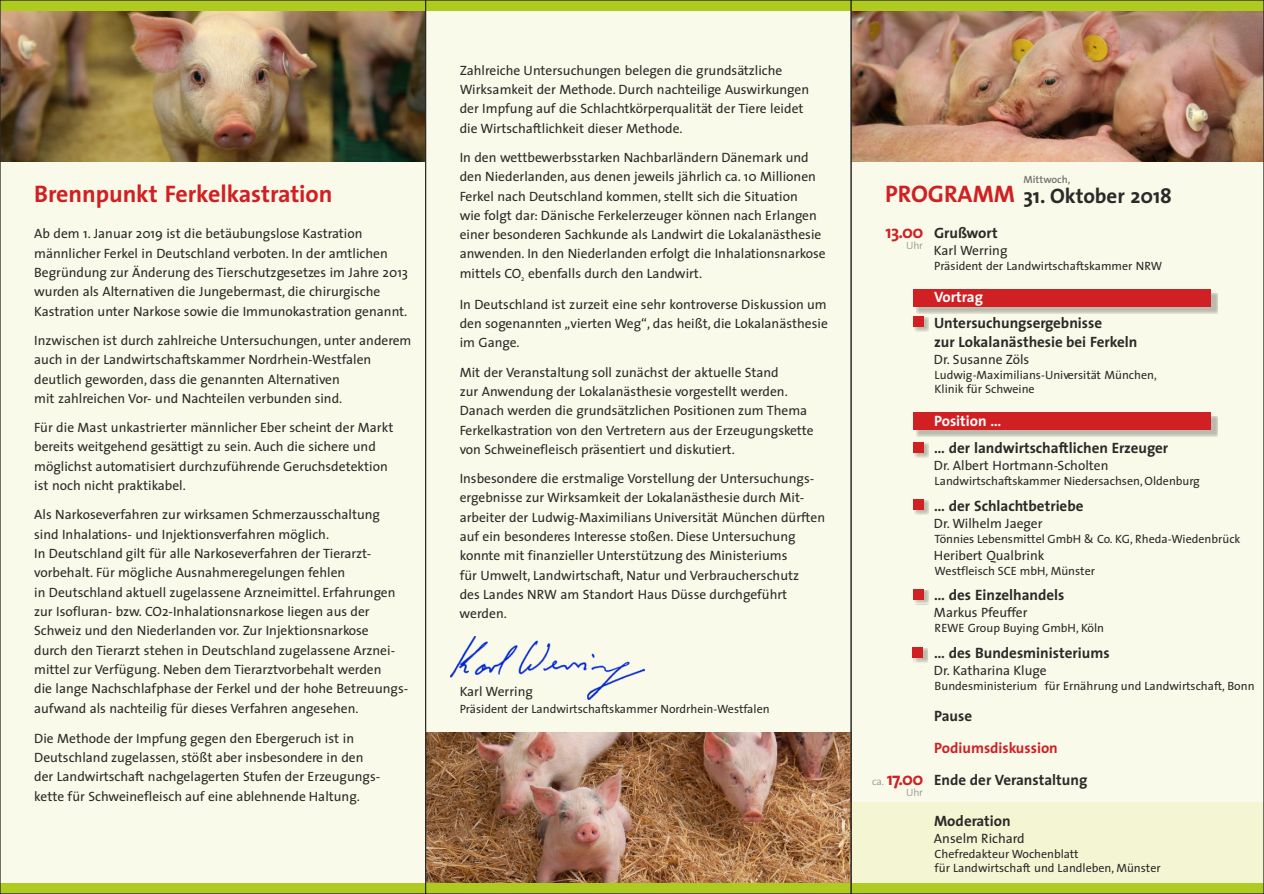
<style>
.page{position:relative;width:1264px;height:894px;background:#fff}
.page>*{position:absolute;margin:0;border:0;box-sizing:border-box;transform-origin:0 0}
.t1{font:700 24px "The Sans";letter-spacing:-.005em;color:#d12023}
.t2{font:700 21px "The Sans";letter-spacing:-.005em;color:#2b2a29}
.t3{font:700 18px "The Sans";letter-spacing:-.045em;color:#d12023}
.t4{font:700 15px/19.5px "The Sans";color:#2b2a29}
.t5{font:700 15px "The Sans";color:#d12023}
.t6{font:700 15px "The Sans";color:#fefefe}
.t7{font:13.5px/19.4px "The Sans";color:#2b2a29}
.t8{font:12px/14.1px "The Sans";color:#2b2a29}
.t9{font:600 10.5px "The Sans";color:#727271}
.t10{font:300 10.5px "The Sans";letter-spacing:-.02em;color:#898989}
.t11{font:6.75px "The Sans";color:#2b2a29}
.s1{font-size:24px;color:#d12023}
</style>
<div class="page">
<div style="left:0;top:0;width:1263px;height:893px;background:#f9fae9"></div>
<div style="left:851px;top:802px;width:412px;height:91px;background:#f4f5d3"></div>
<img style="left:427px;top:732px;width:422px;height:150px">
<img style="left:852px;top:11px;width:409px;height:151px">
<img style="left:2px;top:11px;width:422px;height:151px">
<div style="left:0;top:0;width:1263px;height:11px;background:#b0cb1f"></div>
<div style="left:0;top:882px;width:1263px;height:11px;background:#b0cb1f"></div>
<img style="left:450px;top:636px;width:194px;height:63px">
<div style="left:916px;top:293px;width:301px;height:20px;background:#5b5b5b;opacity:.39"></div>
<div style="left:912px;top:289px;width:298px;height:17px;background:#d12023"></div>
<div style="left:916px;top:416px;width:301px;height:21px;background:#5b5b5b;opacity:.39"></div>
<div style="left:912px;top:413px;width:298px;height:17px;background:#d12023"></div>
<div style="left:913px;top:317px;width:15px;height:15px;background:#5b5b5b;opacity:.39"></div>
<div style="left:912px;top:316px;width:11px;height:11px;background:#d12023"></div>
<div style="left:913px;top:443px;width:15px;height:14px;background:#5b5b5b;opacity:.39"></div>
<div style="left:912px;top:442px;width:11px;height:10px;background:#d12023"></div>
<div style="left:913px;top:590px;width:15px;height:14px;background:#5b5b5b;opacity:.39"></div>
<div style="left:912px;top:588px;width:11px;height:11px;background:#d12023"></div>
<div style="left:913px;top:648px;width:14px;height:14px;background:#5b5b5b;opacity:.39"></div>
<div style="left:912px;top:647px;width:10px;height:10px;background:#d12023"></div>
<div style="left:913px;top:500px;width:15px;height:15px;background:#5b5b5b;opacity:.39"></div>
<div style="left:912px;top:499px;width:11px;height:11px;background:#d12023"></div>
<p class="t7" style="left:459px;top:62px;width:351px">Zahlreiche Untersuchungen belegen die grundsätzliche Wirksamkeit der Methode. Durch nachteilige Auswirkungen der Impfung auf die Schlachtkörperqualität der Tiere leidet die Wirtschaftlichkeit dieser Methode.</p>
<p class="t7" style="left:459px;top:150px;width:367px">In den wettbewerbsstarken Nachbarländern Dänemark und den Niederlanden, aus denen jeweils jährlich ca. 10 Millionen Ferkel nach Deutschland kommen, stellt sich die Situation<br>wie folgt dar: Dänische Ferkelerzeuger können nach Erlangen einer besonderen Sachkunde als Landwirt die Lokalanästhesie anwenden. In den Niederlanden erfolgt die Inhalationsnarkose mittels CO ebenfalls durch den Landwirt.</p>
<p class="t11" style="left:521px;top:276px;width:5px">2</p>
<p class="t9" style="left:1023px;top:176px;width:48px">Mittwoch,</p>
<h1 class="t1" style="left:34px;top:186px;width:300px">Brennpunkt Ferkelkastration</h1>
<h2 class="t2" style="left:885px;top:188px;width:288px"><span class="s1">PROGRAMM</span> 31. Oktober 2018</h2>
<p class="t4" style="left:933px;top:226px;width:65px">Grußwort</p>
<p class="t7" style="left:34px;top:226px;width:375px">Ab dem 1. Januar 2019 ist die betäubungslose Kastration männlicher Ferkel in Deutschland verboten. In der amtlichen Begründung zur Änderung des Tierschutzgesetzes im Jahre 2013 wurden als Alternativen die Jungebermast, die chirurgische Kastration unter Narkose sowie die Immunokastration genannt.</p>
<h3 class="t3" style="left:885px;top:226px;width:39px">13.00</h3>
<p class="t10" style="left:906px;top:242px;width:18px">Uhr</p>
<p class="t7" style="left:933px;top:243px;width:75px">Karl Werring</p>
<p class="t8" style="left:933px;top:261px;width:229px">Präsident der Landwirtschaftskammer NRW</p>
<p class="t6" style="left:933px;top:292px;width:50px">Vortrag</p>
<p class="t7" style="left:459px;top:296px;width:369px;text-align:justify">In Deutschland ist zurzeit eine sehr kontroverse Diskussion um den sogenannten „vierten Weg“, das heißt, die Lokalanästhesie im Gange.</p>
<p class="t4" style="left:933px;top:315px;width:205px">Untersuchungsergebnisse<br>zur Lokalanästhesie bei Ferkeln</p>
<p class="t7" style="left:34px;top:332px;width:379px">Inzwischen ist durch zahlreiche Untersuchungen, unter anderem auch in der Landwirtschaftskammer Nordrhein-Westfalen deutlich geworden, dass die genannten Alternativen<br>mit zahlreichen Vor- und Nachteilen verbunden sind.</p>
<p class="t7" style="left:933px;top:352px;width:97px">Dr. Susanne Zöls</p>
<p class="t7" style="left:459px;top:364px;width:355px">Mit der Veranstaltung soll zunächst der aktuelle Stand<br>zur Anwendung der Lokalanästhesie vorgestellt werden.<br>Danach werden die grundsätzlichen Positionen zum Thema Ferkelkastration von den Vertretern aus der Erzeugungskette von Schweinefleisch präsentiert und diskutiert.</p>
<p class="t8" style="left:934px;top:369px;width:223px">Ludwig-Maximilians-Universität München,<br>Klinik für Schweine</p>
<p class="t6" style="left:933px;top:415px;width:69px">Position …</p>
<p class="t7" style="left:34px;top:420px;width:360px">Für die Mast unkastrierter männlicher Eber scheint der Markt bereits weitgehend gesättigt zu sein. Auch die sichere und möglichst automatisiert durchzuführende Geruchsdetektion ist noch nicht praktikabel.</p>
<p class="t4" style="left:933px;top:441px;width:236px">… der landwirtschaftlichen Erzeuger</p>
<p class="t7" style="left:933px;top:458px;width:176px">Dr. Albert Hortmann-Scholten</p>
<p class="t7" style="left:459px;top:471px;width:367px">Insbesondere die erstmalige Vorstellung der Untersuchungs&shy;ergebnisse zur Wirksamkeit der Lokalanästhesie durch Mit&shy;arbeiter der Ludwig-Maximilians Universität München dürften auf ein besonderes Interesse stoßen. Diese Untersuchung konnte mit finanzieller Unterstützung des Ministeriums<br>für Umwelt, Landwirtschaft, Natur und Verbraucherschutz<br>des Landes NRW am Standort Haus Düsse durchgeführt werden.</p>
<p class="t8" style="left:934px;top:476px;width:267px">Landwirtschaftskammer Niedersachsen, Oldenburg</p>
<p class="t4" style="left:933px;top:498px;width:151px">… der Schlachtbetriebe</p>
<p class="t7" style="left:34px;top:507px;width:375px">Als Narkoseverfahren zur wirksamen Schmerzausschaltung<br>sind Inhalations- und Injektionsverfahren möglich.<br>In Deutschland gilt für alle Narkoseverfahren der Tierarzt&shy;vorbehalt. Für mögliche Ausnahmeregelungen fehlen<br>in Deutschland aktuell zugelassene Arzneimittel. Erfahrungen zur Isofluran- bzw. CO2-Inhalationsnarkose liegen aus der Schweiz und den Niederlanden vor. Zur Injektionsnarkose<br>durch den Tierarzt stehen in Deutschland zugelassene Arznei&shy;mittel zur Verfügung. Neben dem Tierarztvorbehalt werden<br>die lange Nachschlafphase der Ferkel und der hohe Betreuungs&shy;aufwand als nachteilig für dieses Verfahren angesehen.</p>
<p class="t7" style="left:933px;top:515px;width:110px">Dr. Wilhelm Jaeger</p>
<p class="t8" style="left:934px;top:533px;width:307px">Tönnies Lebensmittel GmbH &amp; Co. KG, Rheda-Wiedenbrück</p>
<p class="t7" style="left:933px;top:547px;width:112px">Heribert Qualbrink</p>
<p class="t8" style="left:934px;top:565px;width:162px">Westfleisch SCE mbH, Münster</p>
<p class="t4" style="left:933px;top:587px;width:132px">… des Einzelhandels</p>
<p class="t7" style="left:933px;top:605px;width:95px">Markus Pfeuffer</p>
<p class="t8" style="left:934px;top:622px;width:171px">REWE Group Buying GmbH, Köln</p>
<p class="t4" style="left:933px;top:645px;width:177px">… des Bundesministeriums</p>
<p class="t7" style="left:933px;top:662px;width:114px">Dr. Katharina Kluge</p>
<p class="t8" style="left:934px;top:680px;width:321px">Bundesministeriums für Ernährung und Landwirtschaft, Bonn</p>
<p class="t7" style="left:459px;top:683px;width:75px">Karl Werring</p>
<p class="t8" style="left:459px;top:703px;width:311px">Präsident der Landwirtschaftskammer Nordrhein-Westfalen</p>
<p class="t4" style="left:933px;top:708px;width:40px">Pause</p>
<p class="t5" style="left:933px;top:743px;width:125px">Podiumsdiskussion</p>
<p class="t7" style="left:34px;top:730px;width:347px">Die Methode der Impfung gegen den Ebergeruch ist in Deutschland zugelassen, stößt aber insbesondere in den der Landwirtschaft nachgelagerten Stufen der Erzeugungs&shy;kette für Schweinefleisch auf eine ablehnende Haltung.</p>
<p class="t4" style="left:933px;top:772px;width:155px">Ende der Veranstaltung</p>
<h3 class="t3" style="left:886px;top:772px;width:38px">17.00</h3>
<p class="t10" style="left:872px;top:778px;width:13px">ca.</p>
<p class="t10" style="left:906px;top:788px;width:18px">Uhr</p>
<p class="t4" style="left:933px;top:813px;width:78px">Moderation</p>
<p class="t7" style="left:933px;top:830px;width:92px">Anselm Richard</p>
<p class="t8" style="left:934px;top:848px;width:227px">Chefredakteur Wochenblatt<br>für Landwirtschaft und Landleben, Münster</p>
</div>
